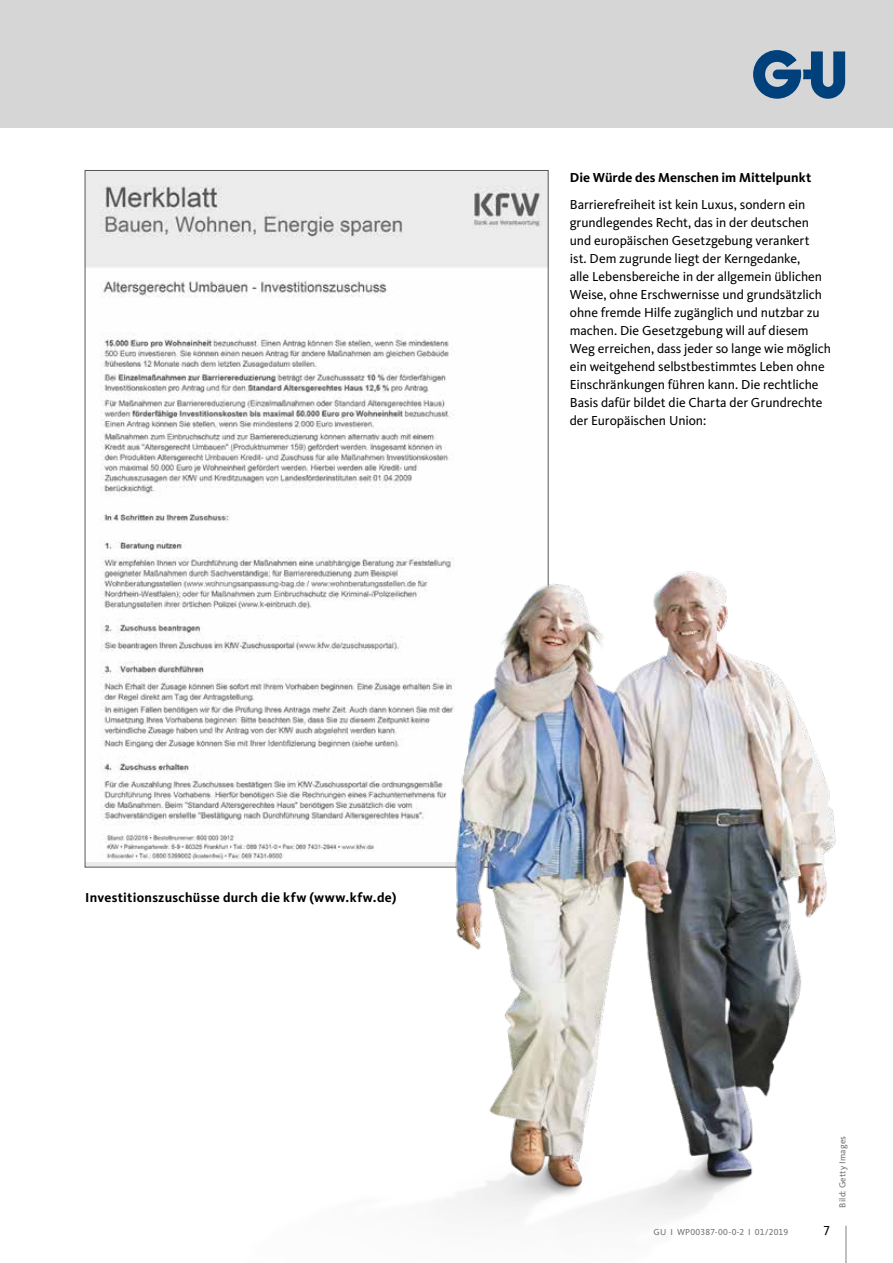
<style>
.page{position:relative;width:893px;height:1263px;background:#fff}
.page>*{position:absolute;margin:0;border:0;box-sizing:border-box;transform-origin:0 0}
.t1{font:13.5px/18px "Kievit Pro";letter-spacing:-.005em;color:#000}
.t2{font:700 13.5px "Kievit Pro";letter-spacing:.02em;color:#000}
.t3{font:9px "Kievit Pro";letter-spacing:.025em;color:#706f6f}
</style>
<div class="page">
<div style="left:0;top:0;width:893px;height:128px;background:#d6d6d6"></div>
<svg style="left:753px;top:50px;width:92px;height:49px"></svg>
<img style="left:87px;top:172px;width:460px;height:688px">
<img style="left:156px;top:553px;width:691px;height:710px">
<hr style="left:846px;top:1226px;width:1px;height:37px;background:#7d8282">
<p class="t2" style="left:570px;top:169px;width:243px">Die Würde des Menschen im Mittelpunkt</p>
<p class="t1" style="left:570px;top:195px;width:263px">Barrierefreiheit ist kein Luxus, sondern ein grundlegendes Recht, das in der deutschen und europäischen Gesetzgebung verankert<br>ist. Dem zugrunde liegt der Kerngedanke,<br>alle Lebensbereiche in der allgemein üblichen Weise, ohne Erschwernisse und grundsätzlich ohne fremde Hilfe zugänglich und nutzbar zu machen. Die Gesetzgebung will auf diesem Weg erreichen, dass jeder so lange wie möglich ein weitgehend selbstbestimmtes Leben ohne Einschränkungen führen kann. Die rechtliche Basis dafür bildet die Charta der Grundrechte der Europäischen Union:</p>
<p class="t2" style="left:85px;top:889px;width:313px">Investitionszuschüsse durch die kfw (www.kfw.de)</p>
<p class="t3" style="left:653px;top:1226px;width:136px">GU І WP00387-00-0-2 І 01/2019</p>
<p class="t1" style="left:824px;top:1222px;width:8px">7</p>
<p class="t3" style="left:837px;top:1208px;width:73px;rotate:-90deg">Bild: Getty Images</p>
</div>
